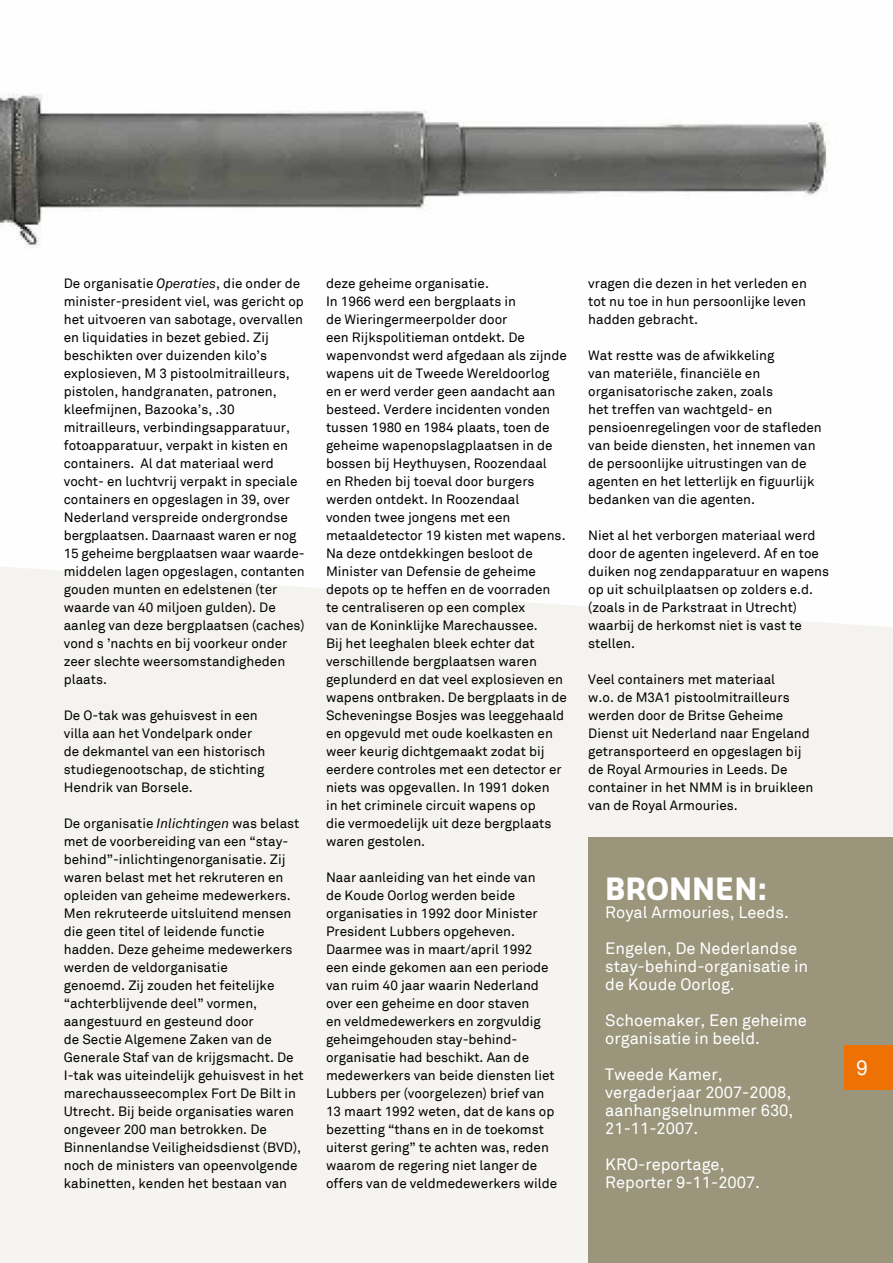
<style>
.page{position:relative;width:893px;height:1263px;background:#fff}
.page>*{position:absolute;margin:0;border:0;box-sizing:border-box;transform-origin:0 0}
.t1{font:700 30px "Sansa";color:#fff}
.t2{font:21px "Akkurat";color:#fff}
.t3{font:16.5px/18px "Akkurat";color:#fff}
.t4{font:13.5px/18px "Akkurat";color:#000}
.s1{font-style:italic}
</style>
<div class="page">
<div style="left:0;top:756px;width:893px;height:507px;background:#f5f4f1"></div>
<div style="left:588px;top:837px;width:305px;height:426px;background:#9b957c"></div>
<img style="left:0;top:93px;width:893px;height:663px">
<div style="left:844px;top:1045px;width:49px;height:44px;background:#ee7203"></div>
<p class="t4" style="left:64px;top:275px;width:242px">De organisatie <span class="s1">Operaties</span>, die onder de minister-president viel, was gericht op het uitvoeren van sabotage, overvallen en liquidaties in bezet gebied. Zij beschikten over duizenden kilo’s explosieven, M 3 pistoolmitrailleurs, pistolen, handgranaten, patronen, kleefmijnen, Bazooka’s, .30 mitrailleurs, verbindingsapparatuur, fotoapparatuur, verpakt in kisten en containers. Al dat materiaal werd vocht- en luchtvrij verpakt in speciale containers en opgeslagen in 39, over Nederland verspreide ondergrondse bergplaatsen. Daarnaast waren er nog 15 geheime bergplaatsen waar waarde&shy;middelen lagen opgeslagen, contanten gouden munten en edelstenen (ter waarde van 40 miljoen gulden). De aanleg van deze bergplaatsen (caches) vond s ’nachts en bij voorkeur onder zeer slechte weersomstandigheden plaats.</p>
<p class="t4" style="left:64px;top:707px;width:203px">De O-tak was gehuisvest in een villa aan het Vondelpark onder de dekmantel van een historisch studiegenootschap, de stichting<br>Hendrik van Borsele.</p>
<p class="t4" style="left:64px;top:815px;width:242px">De organisatie <span class="s1">Inlichtingen</span> was belast met de voorbereiding van een “stay&shy;behind”-inlichtingenorganisatie. Zij waren belast met het rekruteren en opleiden van geheime medewerkers.<br>Men rekruteerde uitsluitend mensen die geen titel of leidende functie hadden. Deze geheime medewerkers werden de veldorganisatie<br>genoemd. Zij zouden het feitelijke “achterblijvende deel” vormen, aangestuurd en gesteund door<br>de Sectie Algemene Zaken van de Generale Staf van de krijgsmacht. De I-tak was uiteindelijk gehuisvest in het marechausseecomplex Fort De Bilt in Utrecht. Bij beide organisaties waren ongeveer 200 man betrokken. De Binnenlandse Veiligheidsdienst (BVD), noch de ministers van opeenvolgende kabinetten, kenden het bestaan van</p>
<p class="t4" style="left:326px;top:274px;width:242px">deze geheime organisatie.<br>In 1966 werd een bergplaats in<br>de Wieringermeerpolder door<br>een Rijkspolitieman ontdekt. De wapenvondst werd afgedaan als zijnde wapens uit de Tweede Wereldoorlog en er werd verder geen aandacht aan besteed. Verdere incidenten vonden tussen 1980 en 1984 plaats, toen de geheime wapenopslagplaatsen in de bossen bij Heythuysen, Roozendaal<br>en Rheden bij toeval door burgers werden ontdekt. In Roozendaal vonden twee jongens met een metaaldetector 19 kisten met wapens.<br>Na deze ontdekkingen besloot de Minister van Defensie de geheime depots op te heffen en de voorraden<br>te centraliseren op een complex<br>van de Koninklijke Marechaussee.<br>Bij het leeghalen bleek echter dat verschillende bergplaatsen waren geplunderd en dat veel explosieven en wapens ontbraken. De bergplaats in de Scheveningse Bosjes was leeggehaald en opgevuld met oude koelkasten en weer keurig dichtgemaakt zodat bij eerdere controles met een detector er niets was opgevallen. In 1991 doken<br>in het criminele circuit wapens op<br>die vermoedelijk uit deze bergplaats waren gestolen.</p>
<p class="t4" style="left:326px;top:868px;width:233px">Naar aanleiding van het einde van<br>de Koude Oorlog werden beide organisaties in 1992 door Minister President Lubbers opgeheven.<br>Daarmee was in maart/april 1992 een einde gekomen aan een periode van ruim 40 jaar waarin Nederland over een geheime en door staven<br>en veldmedewerkers en zorgvuldig geheimgehouden stay-behind&shy;organisatie had beschikt. Aan de medewerkers van beide diensten liet Lubbers per (voorgelezen) brief van 13 maart 1992 weten, dat de kans op bezetting “thans en in de toekomst uiterst gering” te achten was, reden waarom de regering niet langer de offers van de veldmedewerkers wilde</p>
<p class="t4" style="left:588px;top:274px;width:220px;text-align:justify">vragen die dezen in het verleden en tot nu toe in hun persoonlijke leven hadden gebracht.</p>
<p class="t4" style="left:588px;top:346px;width:235px">Wat restte was de afwikkeling<br>van materiële, financiële en organisatorische zaken, zoals<br>het treffen van wachtgeld- en pensioenregelingen voor de stafleden van beide diensten, het innemen van de persoonlijke uitrustingen van de agenten en het letterlijk en figuurlijk bedanken van die agenten.</p>
<p class="t4" style="left:588px;top:526px;width:242px">Niet al het verborgen materiaal werd door de agenten ingeleverd. Af en toe duiken nog zendapparatuur en wapens op uit schuilplaatsen op zolders e.d. (zoals in de Parkstraat in Utrecht) waarbij de herkomst niet is vast te stellen.</p>
<p class="t4" style="left:588px;top:670px;width:227px">Veel containers met materiaal<br>w.o. de M3A1 pistoolmitrailleurs werden door de Britse Geheime<br>Dienst uit Nederland naar Engeland getransporteerd en opgeslagen bij de Royal Armouries in Leeds. De container in het NMM is in bruikleen van de Royal Armouries.</p>
<h1 class="t1" style="left:605px;top:869px;width:164px">BRONNEN:</h1>
<p class="t3" style="left:605px;top:895px;width:193px;line-height:36px">Royal Armouries, Leeds.<br>Engelen, De Nederlandse</p>
<p class="t3" style="left:605px;top:958px;width:204px">stay-behind-organisatie in de Koude Oorlog.</p>
<p class="t3" style="left:605px;top:1012px;width:203px">Schoemaker, Een geheime organisatie in beeld.</p>
<p class="t3" style="left:605px;top:1066px;width:190px">Tweede Kamer, vergaderjaar 2007-2008, aanhangselnummer 630,<br>21-11-2007.</p>
<p class="t3" style="left:605px;top:1156px;width:156px">KRO-reportage,<br>Reporter 9-11-2007.</p>
<h2 class="t2" style="left:856px;top:1055px;width:13px">9</h2>
</div>
